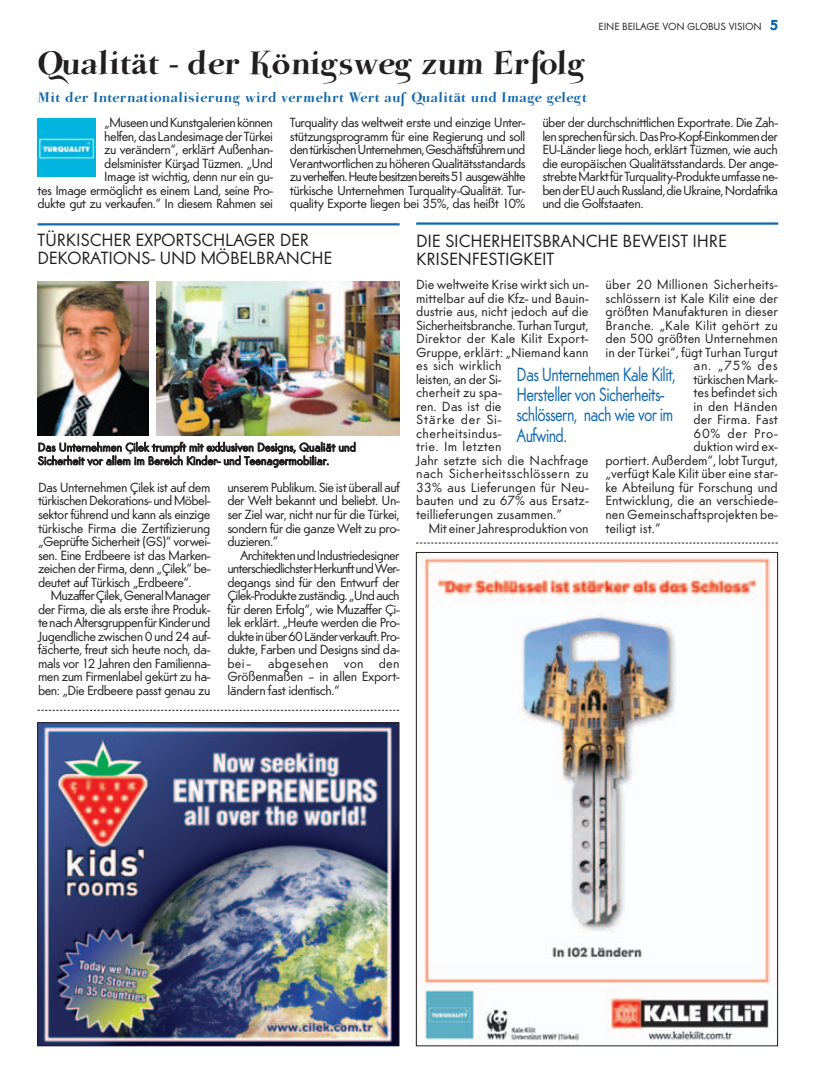
<style>
.page{position:relative;width:827px;height:1085px;background:#fff}
.page>*{position:absolute;margin:0;border:0;box-sizing:border-box;transform-origin:0 0}
.t1{font:39px "Parma Petit Heavy Swinging";letter-spacing:-.025em;color:#231f20}
.t2{font:19.5px/20.2px "Am Sans";letter-spacing:-.04em;color:#0f67ae;scale:.8 1}
.t3{font:18px/18px "Am Sans";letter-spacing:-.015em;color:#231f20}
.t4{font:16.5px "Parma Petit Heavy Swinging";color:#0f67ae}
.t5{font:13.5px/13.5px "Am Sans";letter-spacing:-.04em;color:#231f20;text-align:justify}
.t6{font:13.5px "Am Sans";color:#231f20}
.t7{font:13.5px "Am Sans";letter-spacing:.015em;color:#231f20}
.t8{font:13.5px "Am Sans";letter-spacing:.01em;color:#231f20}
.t9{font:13.5px "Am Sans";letter-spacing:-.01em;color:#231f20}
.t10{font:13.5px "Am Sans";letter-spacing:.005em;color:#231f20}
.t11{font:13.5px "Am Sans";letter-spacing:-.065em;color:#231f20}
.t12{font:13.5px "Am Sans";letter-spacing:-.06em;color:#231f20}
.t13{font:13.5px "Am Sans";letter-spacing:-.02em;color:#231f20}
.t14{font:13.5px "Am Sans";letter-spacing:.025em;color:#231f20}
.t15{font:13.5px "Am Sans";letter-spacing:-.005em;color:#231f20}
.t16{font:13.5px "Am Sans";letter-spacing:.03em;color:#231f20}
.t17{font:13.5px "Am Sans";letter-spacing:.05em;color:#231f20}
.t18{font:12px/13.5px "Am Sans";letter-spacing:-.01em;color:#231f20}
.t19{font:10.5px "Am Sans";letter-spacing:-.01em;color:#231f20}
.s1{font-family:"Garamond";font-weight:700;font-size:30px}
.s2{font-family:"Garamond";font-weight:700;font-size:13.5px}
.s3{font-size:13.5px;color:#0f67ae}
</style>
<div class="page">
<img style="left:37px;top:118px;width:742px;height:929px">
<p class="t1" style="left:38px;top:49px;width:550px">Qualit<span class="s1">ä</span>t - der K<span class="s1">ö</span>nigsweg zum Erfolg</p>
<p class="t4" style="left:38px;top:92px;width:551px">Mit der Internationalisierung wird vermehrt Wert auf Qualit<span class="s2">ä</span>t und Image gelegt</p>
<p class="t19" style="left:598px;top:22px;width:181px">EINE BEILAGE VON GLOBUS VISION <span class="s3">5</span></p>
<p class="t5" style="left:38px;top:117px;width:237px;text-align:right">„Museen und Kunstgalerien können<br>helfen, das Landesimage der Türkei<br>zu verändern“, erklärt Außenhan-<br>delsminister Kürsad Tüzmen. „Und<br>Image ist wichtig, denn nur ein gu-<br>tes Image ermöglicht es einem Land, seine Pro&shy;dukte gut zu verkaufen.“ In diesem Rahmen sei</p>
<p class="t5" style="left:290px;top:117px;width:237px">Turquality das weltweit erste und einzige Unter&shy;stützungsprogramm für eine Regierung und soll den türkischen Unternehmen, Geschäftsführern und Verantwortlichen zu höheren Qualitätsstandards zu verhelfen. Heute besitzen bereits 51 ausgewählte türkische Unternehmen Turquality-Qualität. Tur&shy;quality Exporte liegen bei 35%, das heißt 10%</p>
<p class="t5" style="left:542px;top:117px;width:237px">über der durchschnittlichen Exportrate. Die Zah&shy;len sprechen für sich. Das Pro-Kopf-Einkommen der EU-Länder liege hoch, erklärt Tüzmen, wie auch die europäischen Qualitätsstandards. Der ange&shy;strebte Markt für Turquality-Produkte umfasse ne&shy;ben der EU auch Russland, die Ukraine, Nordafrika und die Golfstaaten.</p>
<p class="t3" style="left:38px;top:232px;width:296px">TÜRKISCHER EXPORTSCHLAGER DER<br>DEKORATIONS- UND MÖBELBRANCHE</p>
<p class="t18" style="left:38px;top:441px;width:320px">Das Unternehmen Cilek trumpft mit exklusiven Designs, Qualiät und<br>Sicherheit vor allem im Bereich Kinder- und Teenagermobiliar.</p>
<p class="t5" style="left:38px;top:481px;width:174px">Das Unternehmen Cilek ist auf dem</p>
<p class="t5" style="left:38px;top:495px;width:174px">türkischen Dekorations- und Möbel-</p>
<p class="t5" style="left:38px;top:508px;width:174px">sektor führend und kann als einzige</p>
<p class="t13" style="left:38px;top:522px;width:174px">türkische Firma die Zertifizierung</p>
<p class="t5" style="left:38px;top:535px;width:174px">„Geprüfte Sicherheit (GS)“ vorwei-</p>
<p class="t5" style="left:38px;top:549px;width:174px">sen. Eine Erdbeere ist das Marken-</p>
<p class="t5" style="left:38px;top:562px;width:174px">zeichen der Firma, denn „Cilek“ be-</p>
<p class="t5" style="left:38px;top:576px;width:155px">deutet auf Türkisch „Erdbeere“.</p>
<p class="t5" style="left:51px;top:589px;width:161px">Muzaffer Cilek, General Manager</p>
<p class="t5" style="left:38px;top:603px;width:174px">der Firma, die als erste ihre Produk-</p>
<p class="t5" style="left:38px;top:616px;width:174px">te nach Altersgruppen für Kinder und</p>
<p class="t5" style="left:38px;top:630px;width:174px">Jugendliche zwischen 0 und 24 auf-</p>
<p class="t5" style="left:38px;top:643px;width:174px">fächerte, freut sich heute noch, da-</p>
<p class="t5" style="left:38px;top:657px;width:174px">mals vor 12 Jahren den Familienna-</p>
<p class="t5" style="left:38px;top:670px;width:174px">men zum Firmenlabel gekürt zu ha-</p>
<p class="t5" style="left:38px;top:684px;width:174px">ben: „Die Erdbeere passt genau zu</p>
<p class="t5" style="left:227px;top:481px;width:174px">unserem Publikum. Sie ist überall auf</p>
<p class="t5" style="left:227px;top:495px;width:174px">der Welt bekannt und beliebt. Un-</p>
<p class="t5" style="left:227px;top:508px;width:174px">ser Ziel war, nicht nur für die Türkei,</p>
<p class="t5" style="left:227px;top:522px;width:174px">sondern für die ganze Welt zu pro-</p>
<p class="t5" style="left:227px;top:535px;width:52px">duzieren.”</p>
<p class="t5" style="left:240px;top:549px;width:161px">Architekten und Industriedesigner</p>
<p class="t11" style="left:227px;top:562px;width:174px">unterschiedlichster Herkunft und Wer-</p>
<p class="t5" style="left:227px;top:576px;width:174px">degangs sind für den Entwurf der</p>
<p class="t5" style="left:227px;top:589px;width:174px">Cilek-Produkte zuständig. „Und auch</p>
<p class="t5" style="left:227px;top:603px;width:174px">für deren Erfolg“, wie Muzaffer Ci-</p>
<p class="t5" style="left:227px;top:616px;width:174px">lek erklärt. „Heute werden die Pro-</p>
<p class="t12" style="left:227px;top:630px;width:174px">dukte in über 60 Länder verkauft. Pro-</p>
<p class="t5" style="left:227px;top:643px;width:174px">dukte, Farben und Designs sind da-</p>
<p class="t7" style="left:227px;top:657px;width:174px">bei– abgesehen von den</p>
<p class="t5" style="left:227px;top:670px;width:174px">Größenmaßen – in allen Export-</p>
<p class="t5" style="left:227px;top:684px;width:114px">ländern fast identisch.“</p>
<p class="t3" style="left:416px;top:233px;width:312px">DIE SICHERHEITSBRANCHE BEWEIST IHRE<br>KRISENFESTIGKEIT</p>
<p class="t6" style="left:416px;top:279px;width:174px">Die weltweite Krise wirkt sich un-</p>
<p class="t6" style="left:416px;top:292px;width:174px">mittelbar auf die Kfz- und Bauin-</p>
<p class="t6" style="left:416px;top:306px;width:174px">dustrie aus, nicht jedoch auf die</p>
<p class="t5" style="left:416px;top:319px;width:174px">Sicherheitsbranche. Turhan Turgut,</p>
<p class="t7" style="left:416px;top:333px;width:174px">Direktor der Kale Kilit Export-</p>
<p class="t6" style="left:416px;top:346px;width:174px">Gruppe, erklärt: „Niemand kann</p>
<p class="t7" style="left:416px;top:360px;width:87px">es sich wirklich</p>
<p class="t5" style="left:416px;top:373px;width:87px">leisten, an der Si-</p>
<p class="t6" style="left:416px;top:387px;width:87px">cherheit zu spa-</p>
<p class="t6" style="left:416px;top:400px;width:87px">ren. Das ist die</p>
<p class="t17" style="left:416px;top:414px;width:87px">Stärke der Si-</p>
<p class="t14" style="left:416px;top:427px;width:87px">cherheitsindus-</p>
<p class="t14" style="left:416px;top:441px;width:87px">trie. Im letzten</p>
<p class="t10" style="left:416px;top:454px;width:174px">Jahr setzte sich die Nachfrage</p>
<p class="t16" style="left:416px;top:468px;width:174px">nach Sicherheitsschlössern zu</p>
<p class="t8" style="left:416px;top:481px;width:174px">33% aus Lieferungen für Neu-</p>
<p class="t6" style="left:416px;top:495px;width:174px">bauten und zu 67% aus Ersatz-</p>
<p class="t6" style="left:416px;top:508px;width:147px">teillieferungen zusammen.”</p>
<p class="t9" style="left:429px;top:522px;width:161px">Mit einer Jahresproduktion von</p>
<p class="t8" style="left:605px;top:279px;width:174px">über 20 Millionen Sicherheits-</p>
<p class="t6" style="left:605px;top:292px;width:174px">schlössern ist Kale Kilit eine der</p>
<p class="t6" style="left:605px;top:306px;width:174px">größten Manufakturen in dieser</p>
<p class="t7" style="left:605px;top:319px;width:174px">Branche. „Kale Kilit gehört zu</p>
<p class="t6" style="left:605px;top:333px;width:174px">den 500 größten Unternehmen</p>
<p class="t6" style="left:605px;top:346px;width:174px">in der Türkei“, fügt Turhan Turgut</p>
<p class="t5" style="left:693px;top:360px;width:86px">an. „75% des</p>
<p class="t5" style="left:693px;top:373px;width:86px">türkischen Mark-</p>
<p class="t15" style="left:693px;top:387px;width:86px">tes befindet sich</p>
<p class="t8" style="left:693px;top:400px;width:86px">in den Händen</p>
<p class="t10" style="left:693px;top:414px;width:86px">der Firma. Fast</p>
<p class="t5" style="left:693px;top:427px;width:86px">60% der Pro-</p>
<p class="t15" style="left:693px;top:441px;width:86px">duktion wird ex-</p>
<p class="t9" style="left:605px;top:454px;width:174px">portiert. Außerdem“, lobt Turgut,</p>
<p class="t6" style="left:605px;top:468px;width:174px">„verfügt Kale Kilit über eine star-</p>
<p class="t6" style="left:605px;top:481px;width:174px">ke Abteilung für Forschung und</p>
<p class="t6" style="left:605px;top:495px;width:174px">Entwicklung, die an verschiede-</p>
<p class="t6" style="left:605px;top:508px;width:174px">nen Gemeinschaftsprojekten be-</p>
<p class="t10" style="left:605px;top:522px;width:57px">teiligt ist.”</p>
<p class="t2" style="left:516px;top:365px;width:200px">Das Unternehmen Kale Kilit,<br>Hersteller von Sicherheits&shy;schlössern, nach wie vor im<br>Aufwind.</p>
</div>
